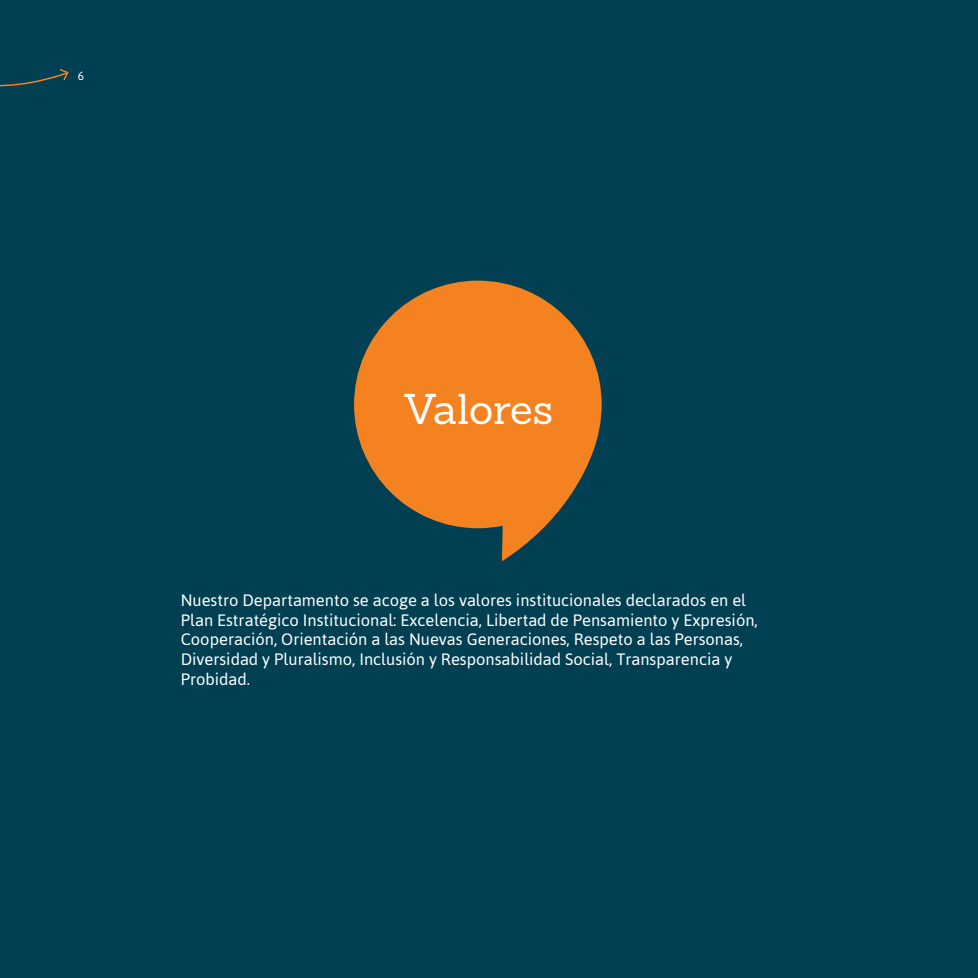
<style>
.page{position:relative;width:978px;height:978px;background:#013f52}
.page>*{position:absolute;margin:0;border:0;box-sizing:border-box;transform-origin:0 0}
.t1{font:42px "Sanchez";letter-spacing:-.005em;color:#fff}
.t2{font:16.5px/19.8px "Asap";color:#fff}
.t3{font:12px "Asap";color:#fff}
</style>
<div class="page">
<svg style="left:0;top:69px;width:69px;height:18px"></svg>
<svg style="left:354px;top:281px;width:248px;height:280px;fill:#f58220"></svg>
<p class="t3" style="left:78px;top:69px;width:8px">6</p>
<h1 class="t1" style="left:402px;top:382px;width:152px">Valores</h1>
<p class="t2" style="left:181px;top:590px;width:579px">Nuestro Departamento se acoge a los valores institucionales declarados en el Plan Estratégico Institucional: Excelencia, Libertad de Pensamiento y Expresión, Cooperación, Orientación a las Nuevas Generaciones, Respeto a las Personas, Diversidad y Pluralismo, Inclusión y Responsabilidad Social, Transparencia y Probidad.</p>
</div>
